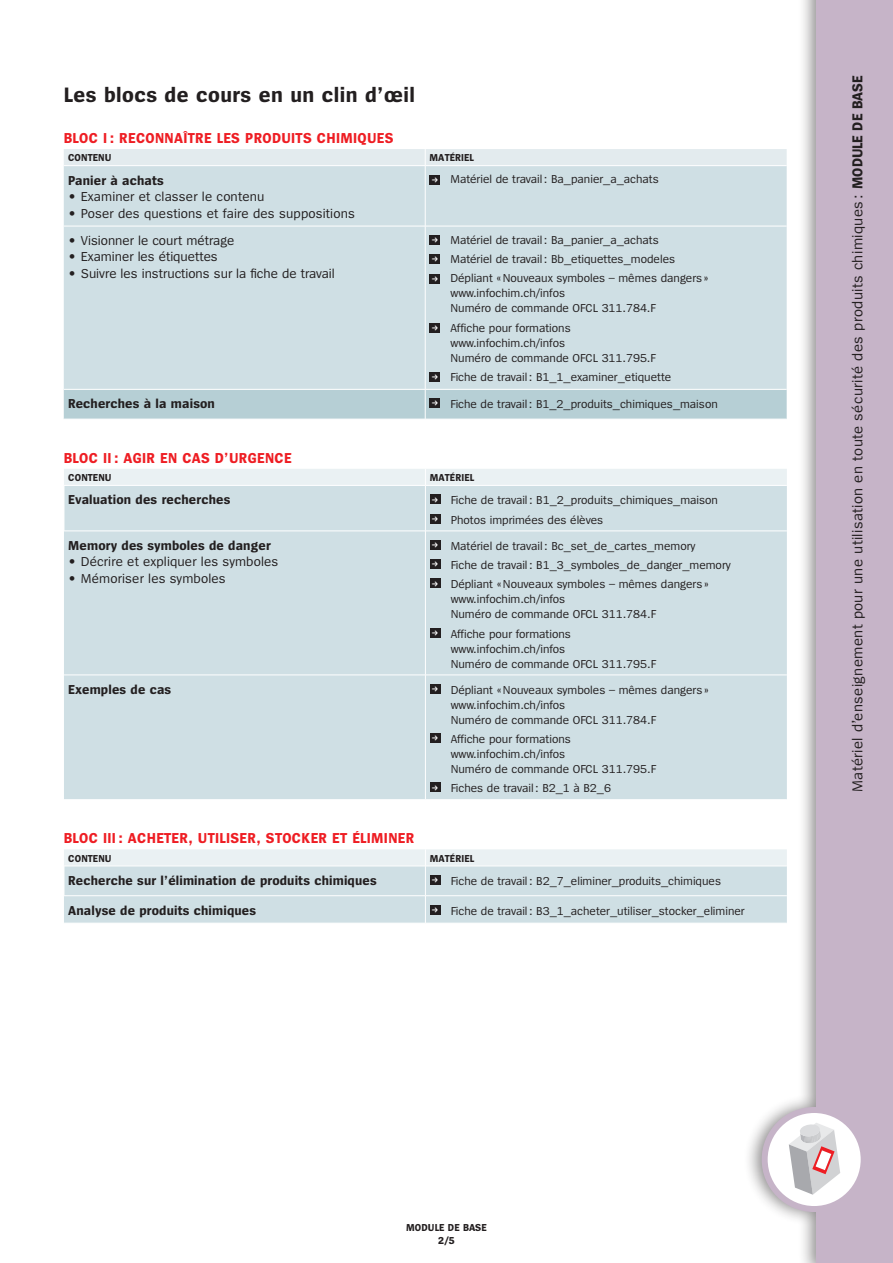
<style>
.page{position:relative;width:893px;height:1263px;background:#fff}
.page>*{position:absolute;margin:0;border:0;box-sizing:border-box;transform-origin:0 0}
.t1{font:700 21.75px "Spiegel";letter-spacing:.02em;color:#231f20}
.t2{font:700 15px "Spiegel";letter-spacing:.02em;color:#ee1d23}
.t3{font:15px "Spiegel";letter-spacing:.025em;color:#231f20}
.t4{font:13.5px "Spiegel";letter-spacing:.01em;color:#231f20}
.t5{font:700 13.5px "Spiegel";letter-spacing:.01em;color:#231f20}
.t6{font:12px/15px "Spiegel";color:#231f20}
.t7{font:700 10.5px/12.6px "Spiegel";letter-spacing:.01em;color:#231f20;text-align:center}
.s1{font-weight:700}
</style>
<div class="page">
<div style="left:64px;top:166px;width:680px;height:223px;background:#cfdfe4"></div>
<div style="left:64px;top:149px;width:680px;height:16px;background:#e3ebee"></div>
<hr style="left:425px;top:166px;width:1px;height:60px;background:#fff">
<hr style="left:64px;top:226px;width:361px;height:1px;background:#fff">
<hr style="left:425px;top:226px;width:362px;height:1px;background:#fff">
<hr style="left:425px;top:226px;width:1px;height:163px;background:#fff">
<div style="left:429px;top:175px;width:11px;height:9px;background:#231f20"></div>
<div style="left:429px;top:236px;width:11px;height:9px;background:#231f20"></div>
<div style="left:429px;top:255px;width:11px;height:9px;background:#231f20"></div>
<div style="left:429px;top:274px;width:11px;height:9px;background:#231f20"></div>
<div style="left:429px;top:323px;width:11px;height:9px;background:#231f20"></div>
<div style="left:429px;top:373px;width:11px;height:9px;background:#231f20"></div>
<div style="left:64px;top:486px;width:680px;height:313px;background:#cfdfe4"></div>
<div style="left:64px;top:469px;width:680px;height:16px;background:#eaf1f3"></div>
<hr style="left:425px;top:531px;width:1px;height:144px;background:#fff">
<hr style="left:64px;top:675px;width:361px;height:1px;background:#fff">
<hr style="left:425px;top:675px;width:362px;height:1px;background:#fff">
<hr style="left:425px;top:675px;width:1px;height:124px;background:#fff">
<hr style="left:64px;top:486px;width:1px;height:45px;background:#fff">
<hr style="left:64px;top:531px;width:361px;height:1px;background:#fff">
<hr style="left:425px;top:531px;width:362px;height:1px;background:#fff">
<hr style="left:425px;top:486px;width:1px;height:45px;background:#fff">
<div style="left:430px;top:495px;width:11px;height:9px;background:#231f20"></div>
<div style="left:430px;top:514px;width:11px;height:9px;background:#231f20"></div>
<div style="left:430px;top:540px;width:11px;height:9px;background:#231f20"></div>
<div style="left:430px;top:560px;width:11px;height:9px;background:#231f20"></div>
<div style="left:430px;top:579px;width:11px;height:9px;background:#231f20"></div>
<div style="left:430px;top:628px;width:11px;height:9px;background:#231f20"></div>
<div style="left:430px;top:684px;width:11px;height:9px;background:#231f20"></div>
<div style="left:430px;top:734px;width:11px;height:9px;background:#231f20"></div>
<div style="left:430px;top:783px;width:11px;height:9px;background:#231f20"></div>
<div style="left:744px;top:0;width:149px;height:1263px;background:#231f20;opacity:.5"></div>
<div style="left:816px;top:0;width:77px;height:1263px;background:#c6b4c8"></div>
<svg style="left:765px;top:1110px;width:99px;height:99px"></svg>
<div style="left:762px;top:1107px;width:105px;height:105px;border:6px solid #c6b4c8;border-radius:50%"></div>
<svg style="left:789px;top:1123px;width:51px;height:72px;background:#dad1d3"></svg>
<svg style="left:64px;top:389px;width:723px;height:30px;background:#b8d0d5"></svg>
<svg style="left:64px;top:849px;width:723px;height:74px;background:#d5e3e7"></svg>
<h1 class="t1" style="left:64px;top:83px;width:353px">Les blocs de cours en un clin d’œil</h1>
<p class="t2" style="left:64px;top:131px;width:331px">BLOC I : RECONNAÎTRE LES PRODUITS CHIMIQUES</p>
<p class="t7" style="left:68px;top:152px;width:45px">CONTENU</p>
<p class="t7" style="left:429px;top:152px;width:46px">MATÉRIEL</p>
<p class="t5" style="left:68px;top:173px;width:97px">Panier à achats</p>
<p class="t4" style="left:68px;top:190px;width:198px">• Examiner et classer le contenu</p>
<p class="t4" style="left:68px;top:206px;width:288px">• Poser des questions et faire des suppositions</p>
<p class="t6" style="left:450px;top:172px;width:210px">Matériel de travail: Ba_panier_a_achats</p>
<p class="t4" style="left:68px;top:234px;width:168px">• Visionner le court métrage</p>
<p class="t4" style="left:68px;top:250px;width:151px">• Examiner les étiquettes</p>
<p class="t4" style="left:68px;top:267px;width:268px">• Suivre les instructions sur la fiche de travail</p>
<p class="t6" style="left:450px;top:231px;width:260px;line-height:19.2px">Matériel de travail: Ba_panier_a_achats<br>Matériel de travail: Bb_etiquettes_modeles<br>Dépliant «Nouveaux symboles – mêmes dangers»</p>
<p class="t6" style="left:450px;top:286px;width:207px">www.infochim.ch/infos<br>Numéro de commande OFCL 311.784.F</p>
<p class="t6" style="left:450px;top:320px;width:207px">Affiche pour formations www.infochim.ch/infos<br>Numéro de commande OFCL 311.795.F</p>
<p class="t6" style="left:450px;top:370px;width:222px">Fiche de travail: B1_1_examiner_etiquette</p>
<p class="t5" style="left:68px;top:397px;width:148px">Recherches à la maison</p>
<p class="t6" style="left:450px;top:397px;width:269px">Fiche de travail: B1_2_produits_chimiques_maison</p>
<p class="t2" style="left:64px;top:450px;width:229px">BLOC II : AGIR EN CAS D’URGENCE</p>
<p class="t7" style="left:68px;top:472px;width:45px">CONTENU</p>
<p class="t7" style="left:430px;top:472px;width:46px">MATÉRIEL</p>
<p class="t5" style="left:68px;top:493px;width:164px">Evaluation des recherches</p>
<p class="t6" style="left:451px;top:491px;width:269px;line-height:19.2px">Fiche de travail: B1_2_produits_chimiques_maison<br>Photos imprimées des élèves</p>
<p class="t5" style="left:68px;top:538px;width:204px">Memory des symboles de danger</p>
<p class="t4" style="left:68px;top:555px;width:212px">• Décrire et expliquer les symboles</p>
<p class="t4" style="left:68px;top:571px;width:159px">• Mémoriser les symboles</p>
<p class="t6" style="left:451px;top:536px;width:282px;line-height:19.2px">Matériel de travail: Bc_set_de_cartes_memory<br>Fiche de travail: B1_3_symboles_de_danger_memory<br>Dépliant «Nouveaux symboles – mêmes dangers»</p>
<p class="t6" style="left:451px;top:592px;width:207px">www.infochim.ch/infos<br>Numéro de commande OFCL 311.784.F</p>
<p class="t6" style="left:451px;top:626px;width:207px">Affiche pour formations www.infochim.ch/infos<br>Numéro de commande OFCL 311.795.F</p>
<p class="t5" style="left:68px;top:682px;width:105px">Exemples de cas</p>
<p class="t6" style="left:451px;top:683px;width:260px">Dépliant «Nouveaux symboles – mêmes dangers» www.infochim.ch/infos<br>Numéro de commande OFCL 311.784.F</p>
<p class="t6" style="left:451px;top:732px;width:207px">Affiche pour formations www.infochim.ch/infos<br>Numéro de commande OFCL 311.795.F</p>
<p class="t6" style="left:451px;top:781px;width:162px">Fiches de travail: B2_1 à B2_6</p>
<p class="t2" style="left:64px;top:831px;width:352px">BLOC III : ACHETER, UTILISER, STOCKER ET ÉLIMINER</p>
<p class="t7" style="left:68px;top:852px;width:45px">CONTENU</p>
<p class="t7" style="left:430px;top:852px;width:46px">MATÉRIEL</p>
<p class="t5" style="left:68px;top:874px;width:310px">Recherche sur l’élimination de produits chimiques</p>
<p class="t6" style="left:451px;top:874px;width:272px">Fiche de travail: B2_7_eliminer_produits_chimiques</p>
<p class="t5" style="left:68px;top:903px;width:189px">Analyse de produits chimiques</p>
<p class="t6" style="left:451px;top:903px;width:296px">Fiche de travail: B3_1_acheter_utiliser_stocker_eliminer</p>
<p class="t3" style="left:850px;top:792px;width:718px;rotate:-90deg">Matériel d’enseignement pour une utilisation en toute sécurité des produits chimiques : <span class="s1">MODULE DE BASE</span></p>
<p class="t7" style="left:406px;top:1222px;width:82px">MODULE DE BASE<br>2/5</p>
</div>
